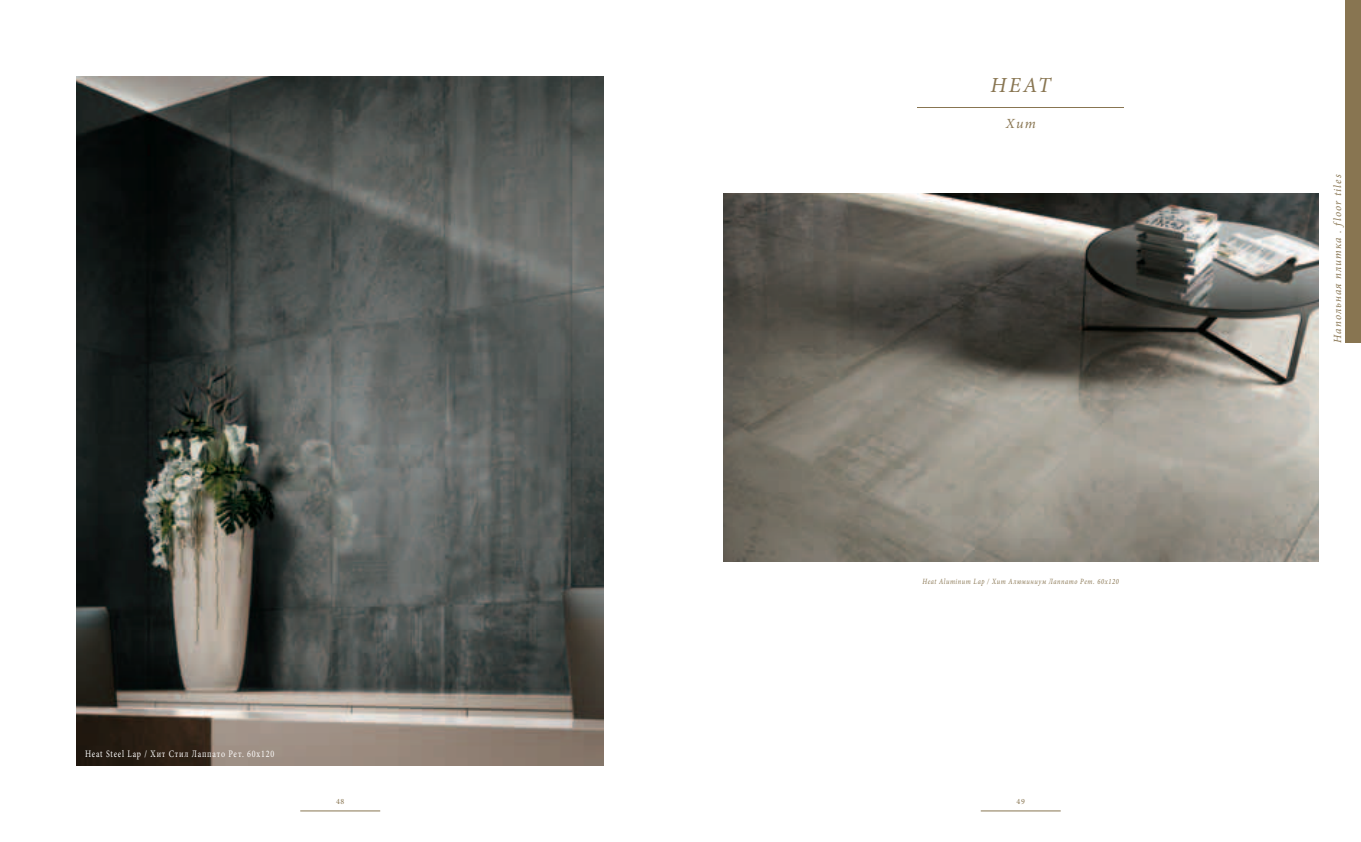
<style>
.page{position:relative;width:1361px;height:842px;background:#fff}
.page>*{position:absolute;margin:0;border:0;box-sizing:border-box;transform-origin:0 0}
.t1{font:italic 21.5px "Minion Pro";color:#887551}
.t2{font:italic 14px "Minion Pro";color:#887551}
.t3{font:italic 11px "Minion Pro";letter-spacing:.1em;color:#887551}
.t4{font:10px "Minion Pro";letter-spacing:.1em;color:#fff;scale:.8 1}
.t5{font:italic 8px "Minion Pro";letter-spacing:.09em;color:#887551;scale:.8 1}
.t6{font:8px "Minion Pro";color:#887551}
</style>
<div class="page">
<img style="left:723px;top:194px;width:595px;height:367px">
<img style="left:77px;top:77px;width:527px;height:688px">
<div style="left:1345px;top:0;width:16px;height:343px;background:#887551"></div>
<hr style="left:917px;top:107px;width:207px;height:1px;background:#887551">
<hr style="left:300px;top:811px;width:80px;height:1px;background:#887551">
<hr style="left:981px;top:811px;width:79px;height:1px;background:#887551">
<h1 class="t1" style="left:990px;top:77px;width:62px">HEAT</h1>
<h2 class="t2" style="left:1005px;top:118px;width:32px">Хит</h2>
<p class="t5" style="left:922px;top:578px;width:247px">Heat Aluminum Lap / Хит Алюминиум Лаппато Рет. 60x120</p>
<p class="t4" style="left:85px;top:750px;width:238px">Heat Steel Lap / Хит Стил Лаппато Рет. 60x120</p>
<p class="t6" style="left:336px;top:799px;width:10px">48</p>
<p class="t6" style="left:1016px;top:799px;width:10px">49</p>
<h3 class="t3" style="left:1333px;top:343px;width:170px;rotate:-90deg">Haпoльнaя плиткa . floor tiles</h3>
</div>
